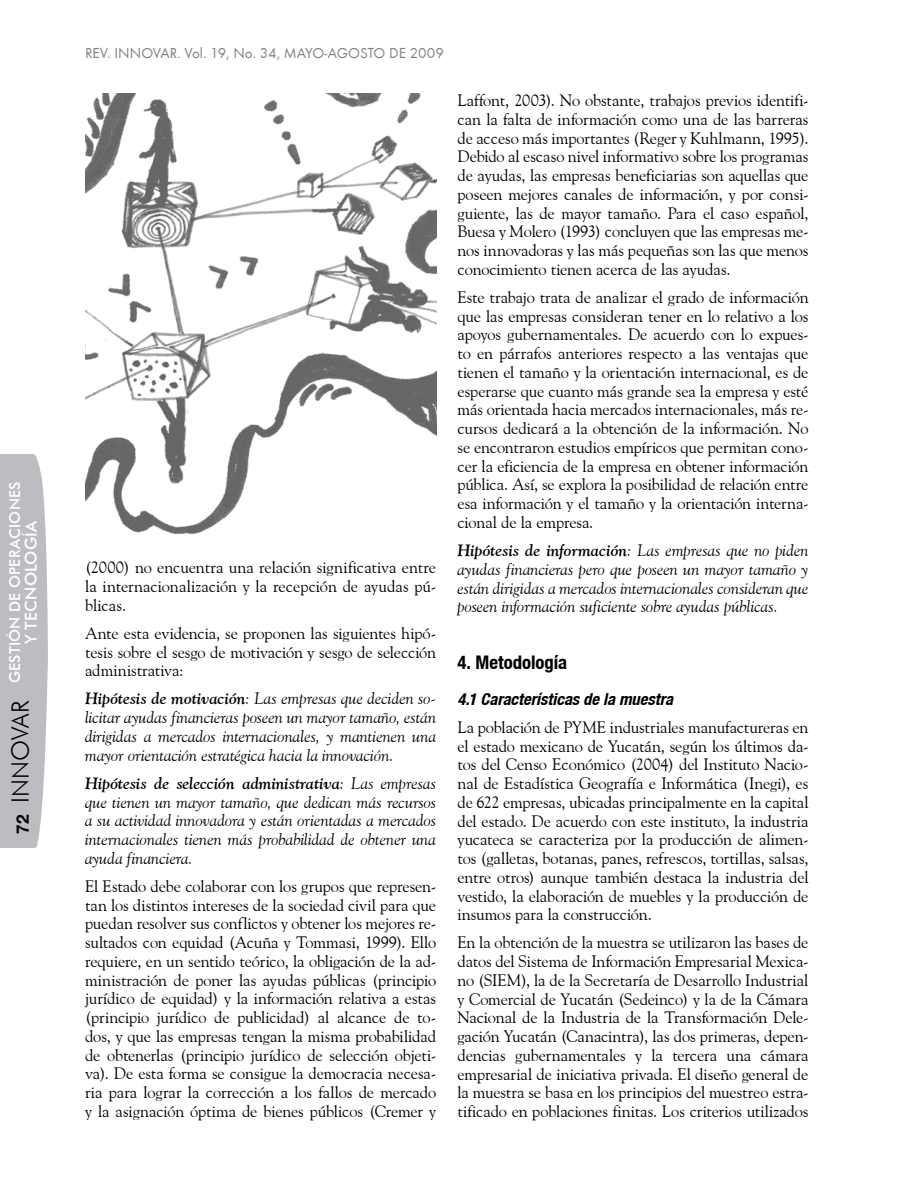
<style>
.page{position:relative;width:915px;height:1191px;background:#fff}
.page>*{position:absolute;margin:0;border:0;box-sizing:border-box;transform-origin:0 0}
.t1{font:700 condensed 18.75px "Helvetica Neue";color:#000}
.t2{font:16.5px/18.8px "Goudy Old Style BT";letter-spacing:-.01em;color:#000;text-align:justify}
.t3{font:italic 16.5px/18.8px "Goudy Old Style BT";letter-spacing:.005em;color:#000;text-align:justify}
.t4{font:italic 700 condensed 16.5px "Helvetica Neue";color:#000}
.t5{font:500 16.5px "Futura BT";letter-spacing:.01em;color:#fff}
.t6{font:15px "Futura TEE";color:#808285}
.t7{font:500 15px "Futura BT";letter-spacing:.015em;color:#fff}
.s1{font-family:"Helvetica Neue";font-weight:700;font-size:17.25px;color:#000}
.s2{font-weight:300;font-size:24px;color:#000}
.s3{font-weight:700}
</style>
<div class="page">
<div style="left:0;top:454px;width:48px;height:394px;background:#bcbdc0"></div>
<img style="left:85px;top:94px;width:351px;height:440px">
<p class="t7" style="left:6px;top:834px;width:354px;rotate:-90deg"><span class="s1">72</span> <span class="s2">innovar</span> gestión de operaciones</p>
<p class="t5" style="left:21px;top:644px;width:126px;rotate:-90deg">y tecnología</p>
<p class="t6" style="left:85px;top:44px;width:360px">REV. INNOVAR. VOL. 19, N O. 34, MAYO-AGOSTO DE 2009</p>
<p class="t2" style="left:85px;top:558px;width:352px">(2000) no encuentra una relación significativa entre la internacionalización y la recepción de ayudas pú&shy;blicas.</p>
<p class="t2" style="left:85px;top:623px;width:352px">Ante esta evidencia, se proponen las siguientes hipó&shy;tesis sobre el sesgo de motivación y sesgo de selección administrativa:</p>
<p class="t3" style="left:85px;top:689px;width:352px"><span class="s3">Hipótesis de motivación</span>: Las empresas que deciden so&shy;licitar ayudas financieras poseen un mayor tamaño, están dirigidas a mercados internacionales, y mantienen una mayor orientación estratégica hacia la innovación.</p>
<p class="t3" style="left:85px;top:773px;width:352px"><span class="s3">Hipótesis de selección administrativa</span>: Las empresas que tienen un mayor tamaño, que dedican más recursos a su actividad innovadora y están orientadas a mercados internacionales tienen más probabilidad de obtener una ayuda financiera.</p>
<p class="t2" style="left:85px;top:876px;width:352px">El Estado debe colaborar con los grupos que represen&shy;tan los distintos intereses de la sociedad civil para que puedan resolver sus conflictos y obtener los mejores re&shy;sultados con equidad (Acuña y Tommasi, 1999). Ello requiere, en un sentido teórico, la obligación de la ad&shy;ministración de poner las ayudas públicas (principio jurídico de equidad) y la información relativa a estas (principio jurídico de publicidad) al alcance de to&shy;dos, y que las empresas tengan la misma probabilidad de obtenerlas (principio jurídico de selección objeti&shy;va). De esta forma se consigue la democracia necesa&shy;ria para lograr la corrección a los fallos de mercado y la asignación óptima de bienes públicos (Cremer y</p>
<p class="t2" style="left:457px;top:91px;width:352px">Laffont, 2003). No obstante, trabajos previos identifi&shy;can la falta de información como una de las barreras de acceso más importantes (Reger y Kuhlmann, 1995).<br>Debido al escaso nivel informativo sobre los programas de ayudas, las empresas beneficiarias son aquellas que poseen mejores canales de información, y por consi&shy;guiente, las de mayor tamaño. Para el caso español, Buesa y Molero (1993) concluyen que las empresas me&shy;nos innovadoras y las más pequeñas son las que menos conocimiento tienen acerca de las ayudas.</p>
<p class="t2" style="left:457px;top:287px;width:352px">Este trabajo trata de analizar el grado de información que las empresas consideran tener en lo relativo a los apoyos gubernamentales. De acuerdo con lo expues&shy;to en párrafos anteriores respecto a las ventajas que tienen el tamaño y la orientación internacional, es de esperarse que cuanto más grande sea la empresa y esté más orientada hacia mercados internacionales, más re&shy;cursos dedicará a la obtención de la información. No se encontraron estudios empíricos que permitan cono&shy;cer la eficiencia de la empresa en obtener información pública. Así, se explora la posibilidad de relación entre esa información y el tamaño y la orientación interna&shy;cional de la empresa.</p>
<p class="t3" style="left:457px;top:540px;width:352px"><span class="s3">Hipótesis de información</span>: Las empresas que no piden ayudas financieras pero que poseen un mayor tamaño y están dirigidas a mercados internacionales consideran que poseen información suficiente sobre ayudas públicas.</p>
<p class="t1" style="left:457px;top:651px;width:111px">4. Metodología</p>
<p class="t4" style="left:457px;top:688px;width:217px">4.1 Características de la muestra</p>
<p class="t2" style="left:457px;top:717px;width:352px">La población de PYME industriales manufactureras en el estado mexicano de Yucatán, según los últimos da&shy;tos del Censo Económico (2004) del Instituto Nacio&shy;nal de Estadística Geografía e Informática (Inegi), es de 622 empresas, ubicadas principalmente en la capital del estado. De acuerdo con este instituto, la industria yucateca se caracteriza por la producción de alimen&shy;tos (galletas, botanas, panes, refrescos, tortillas, salsas, entre otros) aunque también destaca la industria del vestido, la elaboración de muebles y la producción de insumos para la construcción.</p>
<p class="t2" style="left:457px;top:933px;width:352px">En la obtención de la muestra se utilizaron las bases de datos del Sistema de Información Empresarial Mexica&shy;no (SIEM), la de la Secretaría de Desarrollo Industrial y Comercial de Yucatán (Sedeinco) y la de la Cámara Nacional de la Industria de la Transformación Dele&shy;gación Yucatán (Canacintra), las dos primeras, depen&shy;dencias gubernamentales y la tercera una cámara empresarial de iniciativa privada. El diseño general de la muestra se basa en los principios del muestreo estra&shy;tificado en poblaciones finitas. Los criterios utilizados</p>
</div>
